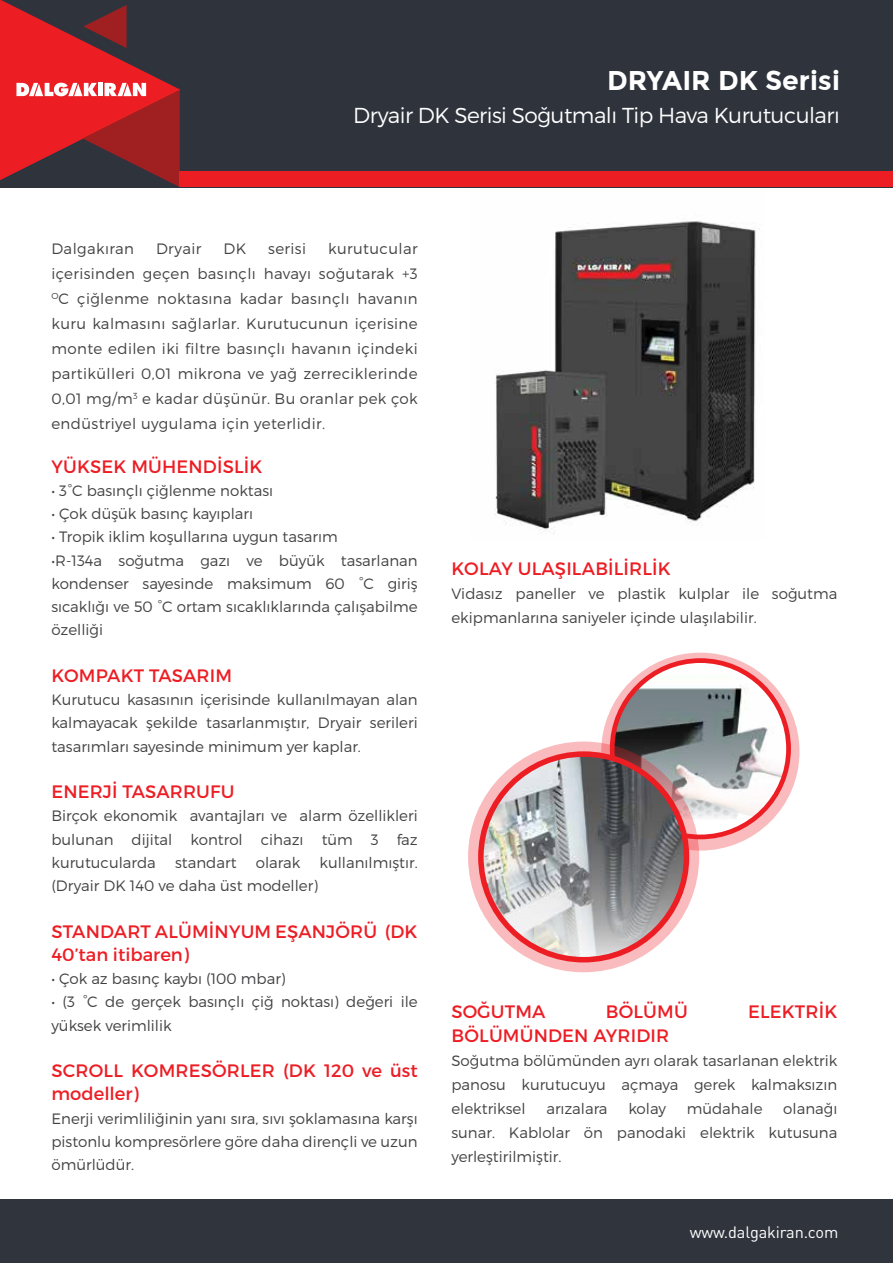
<style>
.page{position:relative;width:893px;height:1263px;background:#fff}
.page>*{position:absolute;margin:0;border:0;box-sizing:border-box;transform-origin:0 0}
.t1{font:700 27px "Montserrat";color:#fff}
.t2{font:300 21.6px "Montserrat";letter-spacing:-.025em;color:#fff}
.t3{font:18px/23.2px "Montserrat";letter-spacing:.01em;color:#ed1d24}
.t4{font:16.35px "DIN Pro";letter-spacing:-.01em;color:#fff}
.t5{font:300 15px/23.2px "Montserrat";color:#424243;text-align:justify}
.t6{font:300 15px/23.2px "Montserrat";color:#414042}
.t7{font:300 15px "Montserrat";letter-spacing:.025em;color:#424243}
</style>
<div class="page">
<div style="left:0;top:1200px;width:893px;height:63px;background:#2f343d"></div>
<div style="left:0;top:0;width:893px;height:187px;background:#2e333c"></div>
<div style="left:180px;top:171px;width:713px;height:16px;background:#ed1d24"></div>
<svg style="left:0;top:0;width:181px;height:187px"></svg>
<img style="left:495px;top:221px;width:261px;height:313px">
<div style="left:601px;top:653px;width:198px;height:197px;background:#f9bbbd;border-radius:50%"></div>
<img style="left:612px;top:661px;width:176px;height:176px">
<div style="left:610px;top:658px;width:181px;height:181px;border:5px solid #ed1d24;border-radius:50%"></div>
<svg style="left:468px;top:741px;width:231px;height:231px;background:#f2aeb0"></svg>
<img style="left:481px;top:754px;width:205px;height:206px">
<div style="left:478px;top:751px;width:211px;height:211px;border:6px solid #ed1d24;border-radius:50%"></div>
<h1 class="t1" style="left:607px;top:64px;width:234px">DRYAIR DK Serisi</h1>
<h2 class="t2" style="left:353px;top:102px;width:488px">Dryair DK Serisi Soğutmalı Tip Hava Kurutucuları</h2>
<p class="t5" style="left:51px;top:236px;width:368px;line-height:25px;text-indent:277px">kurutucular içerisinden geçen basınçlı havayı soğutarak +3<br><sup>O</sup>C çiğlenme noktasına kadar basınçlı havanın kuru kalmasını sağlarlar. Kurutucunun içerisine monte edilen iki filtre basınçlı havanın içindeki partikülleri 0,01 mikrona ve yağ zerreciklerinde 0,01 mg/m<sup>3</sup> e kadar düşünür. Bu oranlar pek çok endüstriyel uygulama için yeterlidir.</p>
<p class="t7" style="left:51px;top:239px;width:84px">Dalgakıran</p>
<p class="t5" style="left:156px;top:236px;width:47px">Dryair</p>
<p class="t5" style="left:223px;top:236px;width:24px">DK</p>
<p class="t5" style="left:268px;top:236px;width:39px">serisi</p>
<p class="t3" style="left:52px;top:454px;width:212px">YÜKSEK MÜHENDİSLİK</p>
<p class="t5" style="left:51px;top:479px;width:223px">• 3°C basınçlı çiğlenme noktası</p>
<p class="t5" style="left:51px;top:502px;width:203px">• Çok düşük basınç kayıpları</p>
<p class="t5" style="left:51px;top:525px;width:288px">• Tropik iklim koşullarına uygun tasarım</p>
<p class="t5" style="left:51px;top:548px;width:368px">•R-134a soğutma gazı ve büyük tasarlanan kondenser sayesinde maksimum 60 °C giriş sıcaklığı ve 50 °C ortam sıcaklıklarında çalışabilme özelliği</p>
<p class="t3" style="left:52px;top:664px;width:182px">KOMPAKT TASARIM</p>
<p class="t5" style="left:51px;top:688px;width:368px">Kurutucu kasasının içerisinde kullanılmayan alan kalmayacak şekilde tasarlanmıştır, Dryair serileri tasarımları sayesinde minimum yer kaplar.</p>
<p class="t3" style="left:52px;top:780px;width:184px">ENERJİ TASARRUFU</p>
<p class="t5" style="left:51px;top:804px;width:368px">Birçok ekonomik avantajları ve alarm özellikleri bulunan dijital kontrol cihazı tüm 3 faz kurutucularda</p>
<p class="t5" style="left:175px;top:851px;width:63px">standart</p>
<p class="t5" style="left:256px;top:851px;width:46px">olarak</p>
<p class="t5" style="left:319px;top:851px;width:100px">kullanılmıştır.</p>
<p class="t5" style="left:51px;top:874px;width:268px">(Dryair DK 140 ve daha üst modeller)</p>
<p class="t3" style="left:51px;top:919px;width:368px">STANDART ALÜMİNYUM EŞANJÖRÜ (DK<br>40’tan itibaren)</p>
<p class="t6" style="left:51px;top:967px;width:236px">• Çok az basınç kaybı (100 mbar)</p>
<p class="t6" style="left:51px;top:990px;width:368px">• (3 °C de gerçek basınçlı çiğ noktası) değeri ile yüksek verimlilik</p>
<p class="t3" style="left:51px;top:1059px;width:368px">SCROLL KOMRESÖRLER (DK 120 ve üst modeller)</p>
<p class="t5" style="left:51px;top:1106px;width:368px">Enerji verimliliğinin yanı sıra, sıvı şoklamasına karşı pistonlu kompresörlere göre daha dirençli ve uzun ömürlüdür.</p>
<p class="t3" style="left:452px;top:557px;width:221px">KOLAY ULAŞILABİLİRLİK</p>
<p class="t5" style="left:451px;top:581px;width:387px;line-height:24px">Vidasız paneller ve plastik kulplar ile soğutma ekipmanlarına saniyeler içinde ulaşılabilir.</p>
<p class="t3" style="left:452px;top:1000px;width:95px">SOĞUTMA</p>
<p class="t3" style="left:606px;top:1000px;width:83px">BÖLÜMÜ</p>
<p class="t3" style="left:748px;top:1000px;width:91px">ELEKTRİK</p>
<p class="t3" style="left:452px;top:1024px;width:219px">BÖLÜMÜNDEN AYRIDIR</p>
<p class="t5" style="left:451px;top:1049px;width:387px;line-height:24px">Soğutma bölümünden ayrı olarak tasarlanan elektrik panosu kurutucuyu açmaya gerek kalmaksızın elektriksel</p>
<p class="t5" style="left:451px;top:1097px;width:387px;line-height:24px;text-indent:332px">olanağı sunar. Kablolar ön panodaki elektrik kutusuna yerleştirilmiştir.</p>
<p class="t5" style="left:546px;top:1097px;width:63px">arızalara</p>
<p class="t5" style="left:628px;top:1097px;width:39px">kolay</p>
<p class="t5" style="left:687px;top:1097px;width:77px">müdahale</p>
<p class="t4" style="left:690px;top:1221px;width:150px">www.dalgakiran.com</p>
</div>
